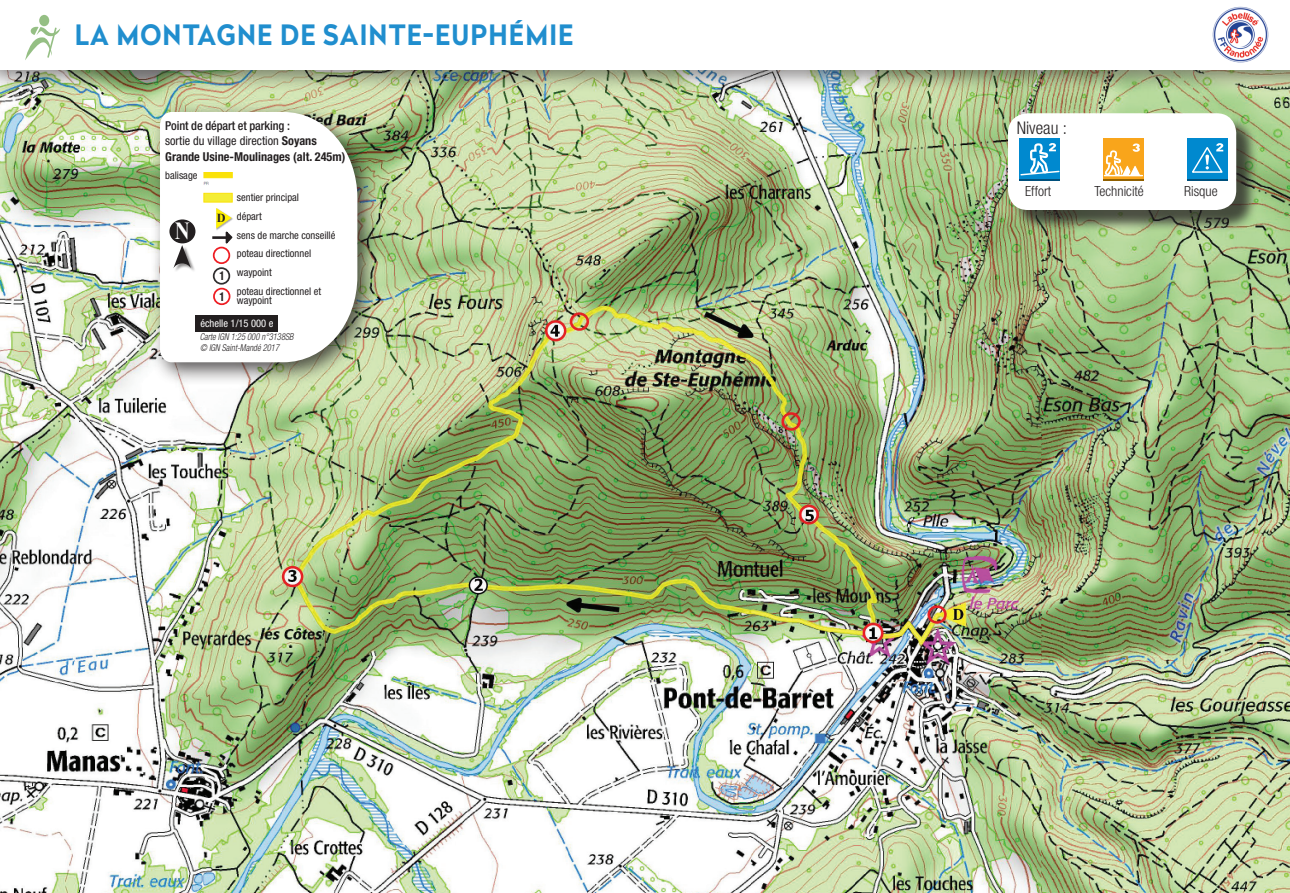
<style>
.page{position:relative;width:1290px;height:893px;background:#fff}
.page>*{position:absolute;margin:0;border:0;box-sizing:border-box;transform-origin:0 0}
.t1{font:700 28px "Radikal";letter-spacing:.045em;color:#208ece;scale:.92 1}
.t2{font:700 24.5px "Times New Roman";color:#fff;scale:.85 1}
.t3{font:300 condensed 17.5px "Helvetica Neue LT Std";color:#231f20}
.t4{font:300 condensed 14px "Helvetica Neue LT Std";color:#231f20}
.t5{font:700 condensed 12.25px/15.8px "Helvetica Neue LT Std";color:#231f20}
.t6{font:700 condensed 12.25px/20.5px "Helvetica Neue LT Std";color:#231f20;scale:.9 1}
.t7{font:700 12.25px "Times New Roman";color:#231f20}
.t8{font:condensed 10.5px/18.7px "Helvetica Neue LT Std";color:#231f20}
.t9{font:condensed 10.5px "Helvetica Neue LT Std";color:#fff}
.t10{font:italic 300 condensed 9.45px/11px "Helvetica Neue LT Std";color:#231f20;scale:.9 1}
.s1{font-weight:500}
.s2{font-weight:400}
</style>
<div class="page">
<img style="left:0;top:93px;width:1290px;height:800px">
<div style="left:0;top:0;width:1290px;height:93px;background:#231f20;opacity:.5"></div>
<div style="left:0;top:0;width:1290px;height:69px;background:#fff"></div>
<div style="left:150px;top:102px;width:231px;height:284px;background:#231f20;opacity:.75"></div>
<svg style="left:160px;top:112px;width:197px;height:250px"></svg>
<div style="left:196px;top:315px;width:82px;height:16px;background:#231f20"></div>
<div style="left:173px;top:245px;width:22px;height:28px;background:#231f20;opacity:.5"></div>
<svg style="left:173px;top:245px;width:18px;height:23px"></svg>
<div style="left:169px;top:219px;width:26px;height:24px;background:#231f20;border-radius:50%"></div>
<hr style="left:212px;top:236px;width:16px;height:3px;background:#231f20">
<svg style="left:216px;top:208px;width:18px;height:39px"></svg>
<div style="left:204px;top:193px;width:28px;height:9px;background:#f4ed35;border:1px solid #fae109"></div>
<img style="left:204px;top:173px;width:29px;height:12px">
<div style="left:39px;top:15px;width:10px;height:11px;background:#95bf84;border-radius:50%"></div>
<svg style="left:25px;top:26px;width:35px;height:34px"></svg>
<div style="left:1010px;top:116px;width:248px;height:116px;background:#231f20;opacity:.75"></div>
<div style="left:1008px;top:113px;width:228px;height:97px;background:#fff;border-radius:20px"></div>
<div style="left:1020px;top:140px;width:40px;height:40px;background:#00507c"></div>
<div style="left:1020px;top:139px;width:40px;height:40px;background:#0089cf"></div>
<svg style="left:1020px;top:143px;width:40px;height:33px"></svg>
<div style="left:1187px;top:140px;width:40px;height:40px;background:#00507c"></div>
<div style="left:1187px;top:139px;width:40px;height:40px;background:#0089cf"></div>
<svg style="left:1192px;top:143px;width:32px;height:30px"></svg>
<div style="left:1103px;top:140px;width:40px;height:40px;background:#906000"></div>
<div style="left:1103px;top:139px;width:40px;height:40px;background:#f9a51b"></div>
<svg style="left:1103px;top:143px;width:39px;height:34px"></svg>
<hr style="left:1104px;top:175px;width:38px;height:1px;background:#fff">
<img style="left:1212px;top:6px;width:57px;height:57px">
<div style="left:214px;top:248px;width:15px;height:15px;background:#fff;border-radius:50%"></div>
<div style="left:213px;top:247px;width:17px;height:17px;border:2px solid #ee1d23;border-radius:50%"></div>
<div style="left:214px;top:268px;width:15px;height:16px;background:#fff;border-radius:50%"></div>
<div style="left:213px;top:267px;width:17px;height:18px;border:2px solid #312f30;border-radius:50%"></div>
<div style="left:214px;top:289px;width:16px;height:15px;background:#fff;border-radius:50%"></div>
<div style="left:213px;top:288px;width:17px;height:17px;border:2px solid #ee1d23;border-radius:50%"></div>
<h1 class="t1" style="left:75px;top:14px;width:543px">LA MONTAGNE DE SAINTE-EUPHÉMIE</h1>
<p class="t5" style="left:165px;top:117px;width:182px"><span class="s1">Point de départ et parking :<br></span><span class="s2">sortie du village direction</span> Soyans<br>Grande Usine-Moulinages (alt. 245m)</p>
<p class="t8" style="left:165px;top:166px;width:34px">balisage</p>
<h2 class="t2" style="left:175px;top:213px;width:19px">N</h2>
<p class="t7" style="left:217px;top:209px;width:10px">D</p>
<p class="t6" style="left:219px;top:266px;width:8px">1<br>1</p>
<p class="t8" style="left:237px;top:188px;width:100px">sentier principal<br>départ<br>sens de marche conseillé poteau directionnel waypoint<br>poteau directionnel et</p>
<p class="t8" style="left:237px;top:291px;width:36px">waypoint</p>
<p class="t9" style="left:200px;top:317px;width:74px">échelle 1/15 000 e</p>
<p class="t10" style="left:200px;top:331px;width:106px">Carte IGN 1:25 000 n°3138SB © IGN Saint-Mandé 2017</p>
<h3 class="t3" style="left:1017px;top:118px;width:52px">Niveau :</h3>
<h3 class="t4" style="left:1025px;top:183px;width:28px">Effort</h3>
<h3 class="t4" style="left:1094px;top:183px;width:51px">Technicité</h3>
<h3 class="t4" style="left:1184px;top:183px;width:35px">Risque</h3>
</div>
